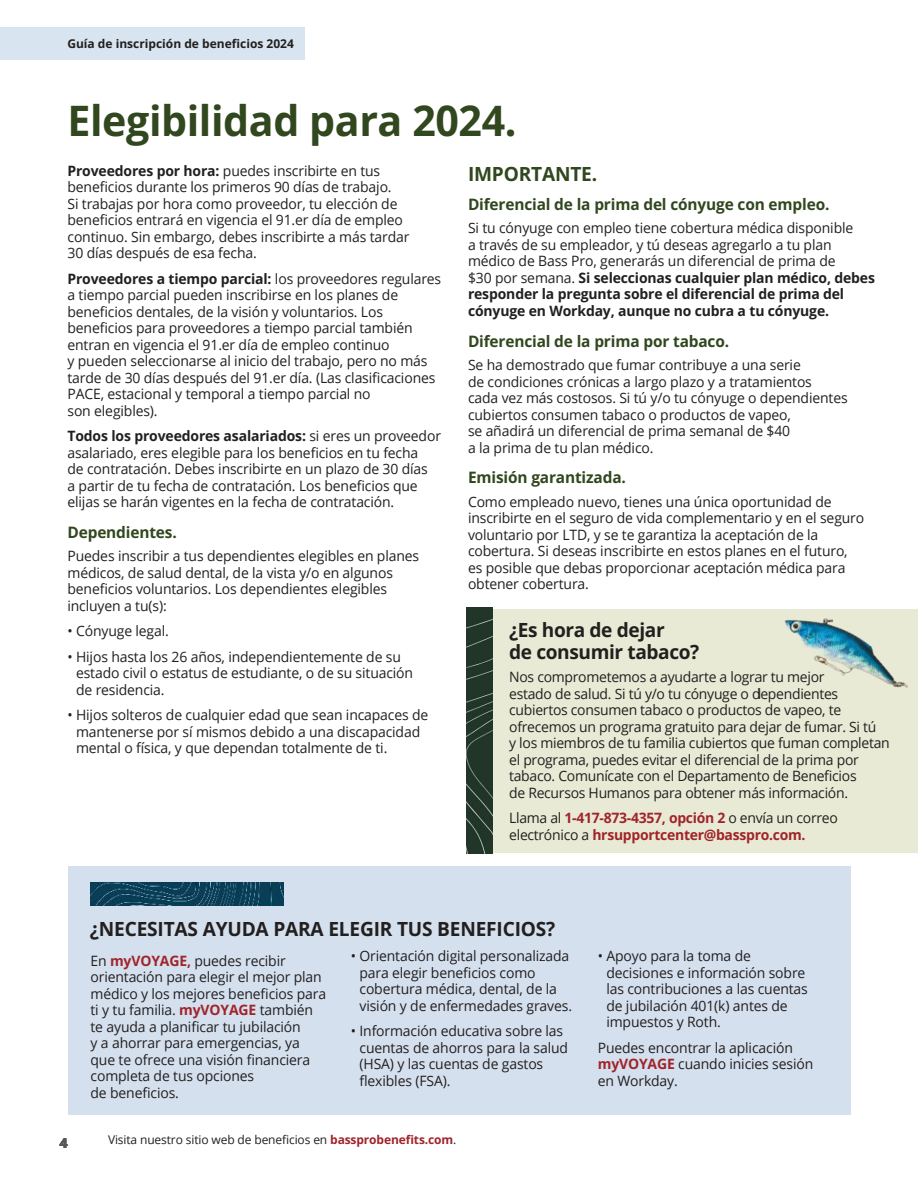
<style>
.page{position:relative;width:918px;height:1188px;background:#fff}
.page>*{position:absolute;margin:0;border:0;box-sizing:border-box;transform-origin:0 0}
.t1{font:700 42px "Open Sans";letter-spacing:-.01em;color:#31471e}
.t2{font:700 19.5px/22.5px "Open Sans";letter-spacing:-.01em;color:#221f1f}
.t3{font:700 19.5px "Open Sans";letter-spacing:-.01em;color:#31471e}
.t4{font:700 15.75px "Open Sans";letter-spacing:-.01em;color:#31471e}
.t5{font:14.25px/16.5px "Open Sans";letter-spacing:-.01em;color:#221f1f}
.t6{font:700 14.25px/16.5px "Open Sans";letter-spacing:-.02em;color:#a0242b}
.t7{font:700 13.5px "Open Sans";color:#57585a}
.t8{font:12px "Open Sans";letter-spacing:-.01em;color:#221f1f}
.t9{font:700 12px "Open Sans";color:#221f1f}
.s1{font-weight:700}
.s2{font-weight:400;color:#221f1f}
.s3{font-weight:700;color:#a0242b}
</style>
<div class="page">
<div style="left:469px;top:609px;width:449px;height:244px;background:#e9ead5"></div>
<div style="left:68px;top:866px;width:782px;height:249px;background:#d5e0ee"></div>
<img style="left:90px;top:883px;width:194px;height:23px">
<img style="left:784px;top:618px;width:124px;height:70px">
<img style="left:466px;top:608px;width:27px;height:245px">
<div style="left:0;top:27px;width:305px;height:32px;background:#d8e4ef"></div>
<p class="t9" style="left:67px;top:35px;width:228px">Guía de inscripción de bene昀椀cios 2024</p>
<h1 class="t1" style="left:68px;top:92px;width:451px">Elegibilidad para 2024.</h1>
<p class="t5" style="left:68px;top:162px;width:343px"><span class="s1">Proveedores por hora:</span> puedes inscribirte en tus bene昀椀cios durante los primeros 90 días de trabajo.<br>Si trabajas por hora como proveedor, tu elección de bene昀椀cios entrará en vigencia el 91.er día de empleo continuo. Sin embargo, debes inscribirte a más tardar 30 días después de esa fecha.</p>
<p class="t5" style="left:68px;top:270px;width:375px"><span class="s1">Proveedores a tiempo parcial:</span> los proveedores regulares a tiempo parcial pueden inscribirse en los planes de<br>bene昀椀cios dentales, de la visión y voluntarios. Los<br>bene昀椀cios para proveedores a tiempo parcial también entran en vigencia el 91.er día de empleo continuo<br>y pueden seleccionarse al inicio del trabajo, pero no más tarde de 30 días después del 91.er día. (Las clasi昀椀caciones PACE, estacional y temporal a tiempo parcial no<br>son elegibles).</p>
<p class="t5" style="left:68px;top:427px;width:375px"><span class="s1">Todos los proveedores asalariados:</span> si eres un proveedor asalariado, eres elegible para los bene昀椀cios en tu fecha<br>de contratación. Debes inscribirte en un plazo de 30 días<br>a partir de tu fecha de contratación. Los bene昀椀cios que elijas se harán vigentes en la fecha de contratación.</p>
<p class="t4" style="left:68px;top:522px;width:111px">Dependientes.</p>
<p class="t5" style="left:68px;top:548px;width:353px">Puedes inscribir a tus dependientes elegibles en planes médicos, de salud dental, de la vista y/o en algunos bene昀椀cios voluntarios. Los dependientes elegibles incluyen a tu(s):</p>
<p class="t5" style="left:68px;top:623px;width:103px">• Cónyuge legal.</p>
<p class="t5" style="left:76px;top:650px;width:339px;text-indent:-9px">• Hijos hasta los 26 años, independientemente de su estado civil o estatus de estudiante, o de su situación de residencia.</p>
<p class="t5" style="left:76px;top:708px;width:354px;text-indent:-9px">• Hijos solteros de cualquier edad que sean incapaces de mantenerse por sí mismos debido a una discapacidad mental o física, y que dependan totalmente de ti.</p>
<h2 class="t3" style="left:468px;top:161px;width:131px">IMPORTANTE.</h2>
<p class="t4" style="left:468px;top:194px;width:363px">Diferencial de la prima del cónyuge con empleo.</p>
<p class="t5" style="left:468px;top:220px;width:408px">Si tu cónyuge con empleo tiene cobertura médica disponible<br>a través de su empleador, y tú deseas agregarlo a tu plan médico de Bass Pro, generarás un diferencial de prima de<br>$30 por semana. <span class="s1">Si seleccionas cualquier plan médico, debes responder la pregunta sobre el diferencial de prima del cónyuge en Workday, aunque no cubra a tu cónyuge.</span></p>
<p class="t4" style="left:468px;top:330px;width:263px">Diferencial de la prima por tabaco.</p>
<p class="t5" style="left:468px;top:356px;width:381px">Se ha demostrado que fumar contribuye a una serie<br>de condiciones crónicas a largo plazo y a tratamientos<br>cada vez más costosos. Si tú y/o tu cónyuge o dependientes cubiertos consumen tabaco o productos de vapeo,<br>se añadirá un diferencial de prima semanal de $40<br>a la prima de tu plan médico.</p>
<p class="t4" style="left:468px;top:467px;width:159px">Emisión garantizada.</p>
<p class="t5" style="left:468px;top:493px;width:398px">Como empleado nuevo, tienes una única oportunidad de inscribirte en el seguro de vida complementario y en el seguro voluntario por LTD, y se te garantiza la aceptación de la cobertura. Si deseas inscribirte en estos planes en el futuro, es posible que debas proporcionar aceptación médica para obtener cobertura.</p>
<h2 class="t2" style="left:509px;top:620px;width:192px">¿Es hora de dejar<br>de consumir tabaco?</h2>
<p class="t5" style="left:509px;top:669px;width:382px">Nos comprometemos a ayudarte a lograr tu mejor<br>estado de salud. Si tú y/o tu cónyuge o dependientes cubiertos consumen tabaco o productos de vapeo, te ofrecemos un programa gratuito para dejar de fumar. Si tú<br>y los miembros de tu familia cubiertos que fuman completan el programa, puedes evitar el diferencial de la prima por tabaco. Comunícate con el Departamento de Bene昀椀cios<br>de Recursos Humanos para obtener más información.</p>
<p class="t6" style="left:509px;top:810px;width:330px"><span class="s2">Llama al</span> 1-417-873-4357, opción 2 <span class="s2">o envía un correo electrónico a</span> hrsupportcenter@basspro.com.</p>
<p class="t7" style="left:60px;top:1133px;width:9px">4</p>
<h2 class="t2" style="left:90px;top:917px;width:467px">¿NECESITAS AYUDA PARA ELEGIR TUS BENEFICIOS?</h2>
<p class="t5" style="left:91px;top:954px;width:237px">En <span class="s3">myVOYAGE,</span> puedes recibir orientación para elegir el mejor plan médico y los mejores bene昀椀cios para ti y tu familia. <span class="s3">myVOYAGE</span> también te ayuda a plani昀椀car tu jubilación<br>y a ahorrar para emergencias, ya que te ofrece una visión 昀椀nanciera completa de tus opciones<br>de bene昀椀cios.</p>
<p class="t5" style="left:360px;top:949px;width:214px;text-indent:-9px">• Orientación digital personalizada para elegir bene昀椀cios como cobertura médica, dental, de la visión y de enfermedades graves.</p>
<p class="t5" style="left:360px;top:1024px;width:210px;text-indent:-9px">• Información educativa sobre las cuentas de ahorros para la salud (HSA) y las cuentas de gastos<br>昀氀exibles (FSA).</p>
<p class="t8" style="left:108px;top:1132px;width:350px">Visita nuestro sitio web de bene昀椀cios en <span class="s3">bassprobene昀椀ts.com</span>.</p>
<p class="t5" style="left:606px;top:949px;width:203px;text-indent:-9px">• Apoyo para la toma de decisiones e información sobre las contribuciones a las cuentas de jubilación 401(k) antes de impuestos y Roth.</p>
<p class="t5" style="left:598px;top:1039px;width:217px">Puedes encontrar la aplicación <span class="s3">myVOYAGE</span> cuando inicies sesión en Workday.</p>
</div>
